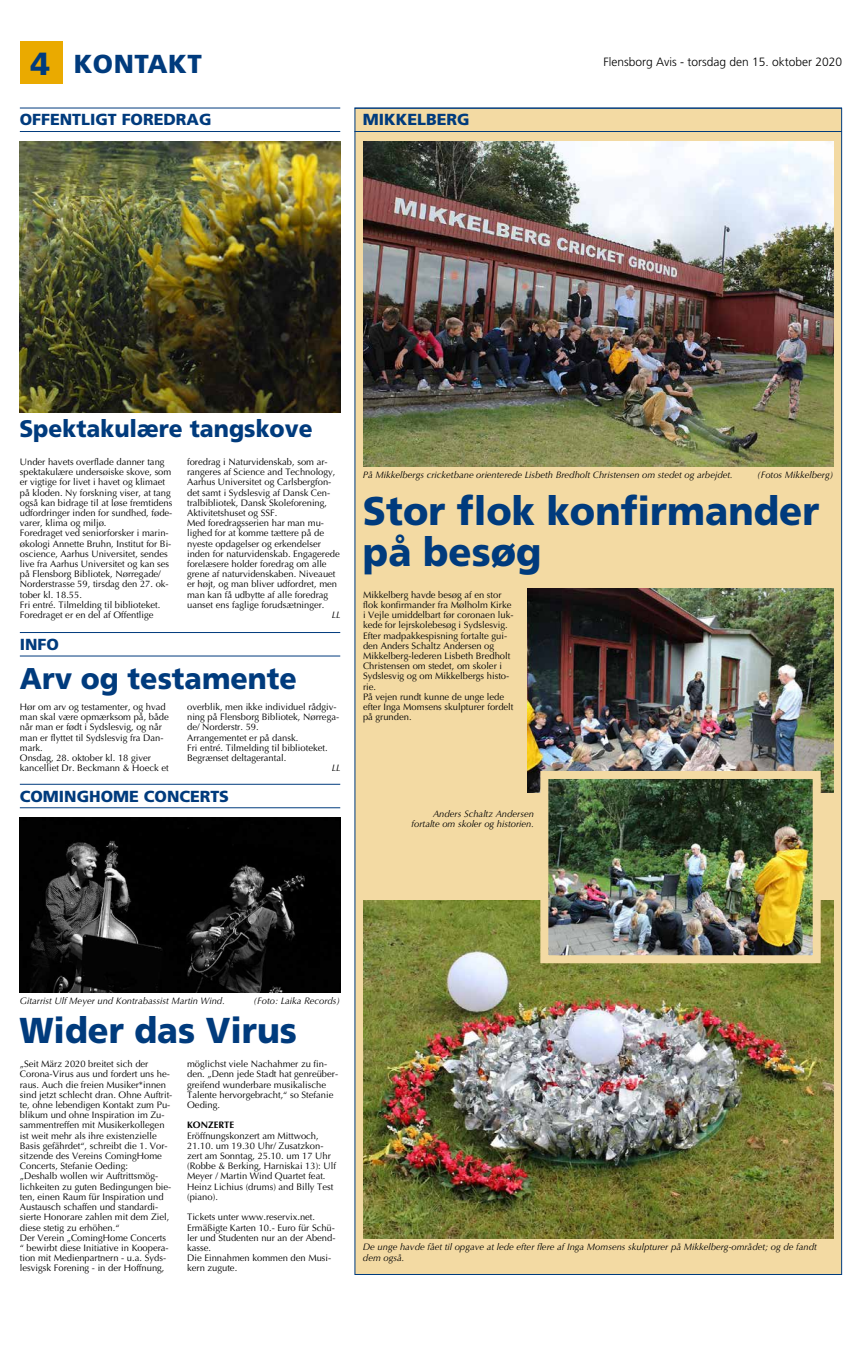
<style>
.page{position:relative;width:862px;height:1353px;background:#fff}
.page>*{position:absolute;margin:0;border:0;box-sizing:border-box;transform-origin:0 0}
.t1{font:900 40px/40.8px "Frutiger";color:#003b7d;scale:.95 1}
.t2{font:900 36px "Frutiger";color:#003b7d;scale:.95 1}
.t3{font:900 30px "Frutiger";color:#003b7d;scale:.95 1}
.t4{font:900 26px "Frutiger";letter-spacing:.02em;color:#003b7d}
.t5{font:900 24px "Frutiger";color:#003b7d;scale:.95 1}
.t6{font:900 16px "Frutiger";color:#003b7d}
.t7{font:300 12px "Frutiger";color:#000}
.t8{font:9.4px/10.2px "Optima";color:#000}
.t9{font:italic 9.4px/10.2px "Optima";color:#000;text-align:right}
.t10{font:700 9.4px "Optima";color:#000}
.s1{font-size:32px}
</style>
<div class="page">
<div style="left:354px;top:108px;width:488px;height:1166px;background:#f3daa3;border:1px solid #003b7d"></div>
<div style="left:20px;top:41px;width:42px;height:43px;background:#eaaa00"></div>
<hr style="left:20px;top:108px;width:320px;height:1px;background:#003b7d">
<hr style="left:20px;top:131px;width:320px;height:1px;background:#003b7d">
<hr style="left:20px;top:632px;width:320px;height:1px;background:#003b7d">
<hr style="left:20px;top:655px;width:320px;height:1px;background:#003b7d">
<hr style="left:20px;top:783px;width:320px;height:1px;background:#003b7d">
<hr style="left:20px;top:807px;width:320px;height:1px;background:#003b7d">
<img style="left:527px;top:588px;width:306px;height:204px">
<img style="left:363px;top:900px;width:470px;height:338px">
<img style="left:20px;top:141px;width:320px;height:271px">
<img style="left:20px;top:817px;width:320px;height:175px">
<hr style="left:354px;top:108px;width:488px;height:1px;background:#003b7d">
<hr style="left:354px;top:131px;width:488px;height:1px;background:#003b7d">
<img style="left:363px;top:141px;width:470px;height:325px">
<img style="left:536px;top:766px;width:288px;height:201px">
<h3 class="t4" style="left:31px;top:48px;width:173px"><span class="s1">4</span> KONTAKT</h3>
<p class="t7" style="left:603px;top:55px;width:240px">Flensborg Avis - torsdag den 15. oktober 2020</p>
<h3 class="t6" style="left:20px;top:110px;width:193px">OFFENTLIGT FOREDRAG</h3>
<h3 class="t6" style="left:363px;top:110px;width:108px">MIKKELBERG</h3>
<h3 class="t5" style="left:19px;top:414px;width:310px">Spektakulære tangskove</h3>
<p class="t8" style="left:20px;top:457px;width:154px">Under havets overflade danner tang spektakulære undersøiske skove, som er vigtige for livet i havet og klimaet på kloden. Ny forskning viser, at tang også kan bidrage til at løse fremtidens udfordringer inden for sundhed, føde&shy;varer, klima og miljø.<br>Foredraget ved seniorforsker i marin&shy;økologi Annette Bruhn, Institut for Bi&shy;oscience, Aarhus Universitet, sendes live fra Aarhus Universitet og kan ses på Flensborg Bibliotek, Nørregade/ Norderstrasse 59, tirsdag den 27. ok&shy;tober kl. 18.55.<br>Fri entré. Tilmelding til biblioteket.<br>Foredraget er en del af Offentlige</p>
<p class="t8" style="left:187px;top:457px;width:154px">foredrag i Naturvidenskab, som ar&shy;rangeres af Science and Technology, Aarhus Universitet og Carlsbergfon&shy;det samt i Sydslesvig af Dansk Cen&shy;tralbibliotek, Dansk Skoleforening, Aktivitetshuset og SSF.<br>Med foredragsserien har man mu&shy;lighed for at komme tættere på de nyeste opdagelser og erkendelser inden for naturvidenskab. Engagerede forelæsere holder foredrag om alle grene af naturvidenskaben. Niveauet er højt, og man bliver udfordret, men man kan få udbytte af alle foredrag uanset ens faglige forudsætninger.</p>
<p class="t9" style="left:332px;top:610px;width:10px">LL</p>
<h3 class="t6" style="left:20px;top:634px;width:41px">INFO</h3>
<h3 class="t3" style="left:20px;top:660px;width:293px">Arv og testamente</h3>
<p class="t8" style="left:20px;top:701px;width:150px">Hør om arv og testamenter, og hvad man skal være opmærksom på, både når man er født i Sydslesvig, og når man er flyttet til Sydslesvig fra Dan&shy;mark.<br>Onsdag, 28. oktober kl. 18 giver kancelliet Dr. Beckmann &amp; Hoeck et</p>
<p class="t8" style="left:187px;top:701px;width:154px">overblik, men ikke individuel rådgiv&shy;ning på Flensborg Bibliotek, Nørrega&shy;de/ Norderstr. 59.<br>Arrangementet er på dansk.<br>Fri entré. Tilmelding til biblioteket.<br>Begrænset deltagerantal.</p>
<p class="t9" style="left:332px;top:763px;width:10px">LL</p>
<h3 class="t6" style="left:20px;top:786px;width:211px">COMINGHOME CONCERTS</h3>
<p class="t9" style="left:363px;top:469px;width:371px">På Mikkelbergs cricketbane orienterede Lisbeth Bredholt Christensen om stedet og arbejdet.</p>
<p class="t9" style="left:757px;top:469px;width:78px">(Fotos Mikkelberg)</p>
<h1 class="t1" style="left:363px;top:491px;width:482px">Stor flok konfirmander på besøg</h1>
<p class="t8" style="left:363px;top:589px;width:152px">Mikkelberg havde besøg af en stor flok konfirmander fra Mølholm Kirke i Vejle umiddelbart før coronaen luk&shy;kede for lejrskolebesøg i Sydslesvig.<br>Efter madpakkespisning fortalte gui&shy;den Anders Schaltz Andersen og<br>Mikkelberg-lederen Lisbeth Bredholt<br>Christensen om stedet, om skoler i<br>Sydslesvig og om Mikkelbergs histo&shy;rie.<br>På vejen rundt kunne de unge lede efter Inga Momsens skulpturer fordelt på grunden.</p>
<p class="t9" style="left:411px;top:808px;width:124px">Anders Schaltz Andersen fortalte om skoler og historien.</p>
<p class="t9" style="left:20px;top:995px;width:207px">Gitarrist Ulf Meyer und Kontrabassist Martin Wind.</p>
<p class="t9" style="left:253px;top:995px;width:88px">(Foto: Laika Records)</p>
<h2 class="t2" style="left:19px;top:1008px;width:294px">Wider das Virus</h2>
<p class="t8" style="left:20px;top:1058px;width:154px">„Seit März 2020 breitet sich der Corona-Virus aus und fordert uns he&shy;raus. Auch die freien Musiker*innen sind jetzt schlecht dran. Ohne Auftrit&shy;te, ohne lebendigen Kontakt zum Pu&shy;blikum und ohne Inspiration im Zu&shy;sammentreffen mit Musikerkollegen ist weit mehr als ihre existenzielle Basis gefährdet“, schreibt die 1. Vor&shy;sitzende des Vereins ComingHome Concerts, Stefanie Oeding:<br>„Deshalb wollen wir Auftrittsmög&shy;lichkeiten zu guten Bedingungen bie&shy;ten, einen Raum für Inspiration und Austausch schaffen und standardi&shy;sierte Honorare zahlen mit dem Ziel, diese stetig zu erhöhen.“<br>Der Verein „ComingHome Concerts “ bewirbt diese Initiative in Koopera&shy;tion mit Medienpartnern - u.a. Syds&shy;lesvigsk Forening - in der Hoffnung,</p>
<p class="t8" style="left:187px;top:1058px;width:152px">möglichst viele Nachahmer zu fin&shy;den. „Denn jede Stadt hat genreüber&shy;greifend wunderbare musikalische<br>Talente hervorgebracht,“ so Stefanie<br>Oeding.</p>
<p class="t10" style="left:187px;top:1119px;width:48px">KONZERTE</p>
<p class="t8" style="left:187px;top:1130px;width:150px">Eröffnungskonzert am Mittwoch,<br>21.10. um 19.30 Uhr/ Zusatzkon&shy;zert am Sonntag, 25.10. um 17 Uhr (Robbe &amp; Berking, Harniskai 13): Ulf<br>Meyer / Martin Wind Quartet feat.<br>Heinz Lichius (drums) and Billy Test (piano).</p>
<p class="t8" style="left:187px;top:1211px;width:150px">Tickets unter www.reservix.net.<br>Ermäßigte Karten 10.- Euro für Schü&shy;ler und Studenten nur an der Abend&shy;kasse.<br>Die Einnahmen kommen den Musi&shy;kern zugute.</p>
<p class="t9" style="left:363px;top:1241px;width:455px;text-align:left">De unge havde fået til opgave at lede efter flere af Inga Momsens skulpturer på Mikkelberg-området; og de fandt dem også.</p>
</div>
